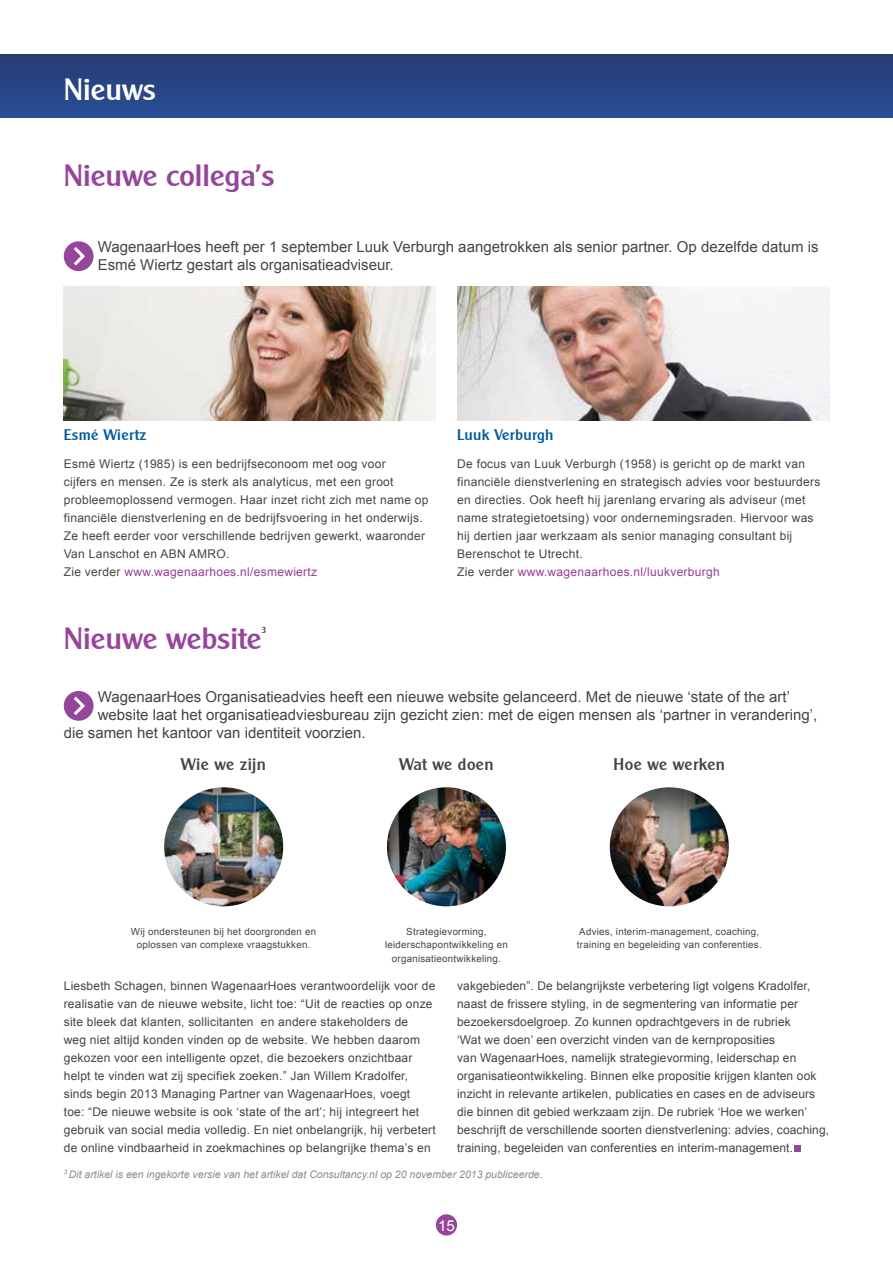
<style>
.page{position:relative;width:893px;height:1263px;background:#fff}
.page>*{position:absolute;margin:0;border:0;box-sizing:border-box;transform-origin:0 0}
.t1{font:500 30px "Cleargothic";color:#95459a}
.t2{font:500 30px "Cleargothic";color:#fff}
.t3{font:500 16.5px "Cleargothic";letter-spacing:.025em;color:#444}
.t4{font:15px/18px "Arial";color:#444}
.t5{font:500 15px "Cleargothic";letter-spacing:.025em;color:#005a9c}
.t6{font:15px "Arial";color:#fff}
.t7{font:12px/18px "Arial";letter-spacing:.02em;color:#444}
.t8{font:italic 10.5px "Arial";color:#8e8a8a}
.t9{font:9.75px/13.5px "Arial";letter-spacing:.025em;color:#444;text-align:center}
.t10{font:500 8.7px "Cleargothic";color:#444}
.s1{color:#963d96}
</style>
<div class="page">
<div style="left:436px;top:1214px;width:21px;height:21px;background:#95459a;border-radius:50%"></div>
<div style="left:0;top:54px;width:893px;height:64px;background:linear-gradient(to bottom,#283b74,#284e97)"></div>
<div style="left:794px;top:1145px;width:6px;height:7px;background:#95459a"></div>
<div style="left:64px;top:691px;width:30px;height:30px;background:#95459a;border-radius:50%"></div>
<svg style="left:74px;top:697px;width:11px;height:18px"></svg>
<img style="left:457px;top:286px;width:372px;height:134px">
<img style="left:64px;top:286px;width:372px;height:134px">
<div style="left:64px;top:241px;width:30px;height:30px;background:#95459a;border-radius:50%"></div>
<svg style="left:74px;top:247px;width:11px;height:18px"></svg>
<img style="left:164px;top:787px;width:119px;height:119px;border-radius:60px">
<img style="left:387px;top:787px;width:119px;height:119px;border-radius:60px">
<img style="left:610px;top:787px;width:119px;height:119px;border-radius:59px">
<h1 class="t2" style="left:64px;top:72px;width:94px">Nieuws</h1>
<h1 class="t1" style="left:64px;top:157px;width:212px">Nieuwe collega’s</h1>
<p class="t4" style="left:98px;top:238px;width:722px">WagenaarHoes heeft per 1 september Luuk Verburgh aangetrokken als senior partner. Op dezelfde datum is<br>Esmé Wiertz gestart als organisatieadviseur.</p>
<p class="t5" style="left:64px;top:426px;width:84px">Esmé Wiertz</p>
<p class="t7" style="left:64px;top:455px;width:366px">Esmé Wiertz (1985) is een bedrijfseconoom met oog voor<br>cijfers en mensen. Ze is sterk als analyticus, met een groot probleemoplossend vermogen. Haar inzet richt zich met name op financiële dienstverlening en de bedrijfsvoering in het onderwijs.<br>Ze heeft eerder voor verschillende bedrijven gewerkt, waaronder Van Lanschot en ABN AMRO.<br>Zie verder <span class="s1">www.wagenaarhoes.nl/esmewiertz</span></p>
<h1 class="t1" style="left:64px;top:620px;width:199px">Nieuwe website</h1>
<p class="t10" style="left:261px;top:625px;width:6px">3</p>
<p class="t5" style="left:457px;top:426px;width:98px">Luuk Verburgh</p>
<p class="t7" style="left:457px;top:455px;width:365px">De focus van Luuk Verburgh (1958) is gericht op de markt van financiële dienstverlening en strategisch advies voor bestuurders en directies. Ook heeft hij jarenlang ervaring als adviseur (met name strategietoetsing) voor ondernemingsraden. Hiervoor was hij dertien jaar werkzaam als senior managing consultant bij Berenschot te Utrecht.<br>Zie verder <span class="s1">www.wagenaarhoes.nl/luukverburgh</span></p>
<p class="t4" style="left:98px;top:688px;width:694px">WagenaarHoes Organisatieadvies heeft een nieuwe website gelanceerd. Met de nieuwe ‘state of the art’</p>
<p class="t4" style="left:98px;top:706px;width:721px">website laat het organisatieadviesbureau zijn gezicht zien: met de eigen mensen als ‘partner in verandering’,</p>
<p class="t4" style="left:64px;top:724px;width:303px">die samen het kantoor van identiteit voorzien.</p>
<h2 class="t3" style="left:181px;top:754px;width:86px">Wie we zijn</h2>
<h2 class="t3" style="left:399px;top:754px;width:96px">Wat we doen</h2>
<h2 class="t3" style="left:614px;top:754px;width:113px">Hoe we werken</h2>
<p class="t9" style="left:385px;top:925px;width:124px">Strategievorming, leiderschapontwikkeling en organisatieontwikkeling.</p>
<p class="t9" style="left:131px;top:925px;width:187px">Wij ondersteunen bij het doorgronden en oplossen van complexe vraagstukken.</p>
<p class="t9" style="left:577px;top:925px;width:186px;text-align:left">Advies, interim-management, coaching, training en begeleiding van conferenties.</p>
<p class="t7" style="left:64px;top:977px;width:373px">Liesbeth Schagen, binnen WagenaarHoes verantwoordelijk voor de realisatie van de nieuwe website, licht toe: “Uit de reacties op onze site bleek dat klanten, sollicitanten en andere stakeholders de<br>weg niet altijd konden vinden op de website. We hebben daarom gekozen voor een intelligente opzet, die bezoekers onzichtbaar helpt te vinden wat zij specifiek zoeken.” Jan Willem Kradolfer, sinds begin 2013 Managing Partner van WagenaarHoes, voegt<br>toe: “De nieuwe website is ook ‘state of the art’; hij integreert het gebruik van social media volledig. En niet onbelangrijk, hij verbetert de online vindbaarheid in zoekmachines op belangrijke thema’s en</p>
<p class="t7" style="left:457px;top:977px;width:373px">vakgebieden”. De belangrijkste verbetering ligt volgens Kradolfer, naast de frissere styling, in de segmentering van informatie per bezoekersdoelgroep. Zo kunnen opdrachtgevers in de rubriek<br>‘Wat we doen’ een overzicht vinden van de kernproposities<br>van WagenaarHoes, namelijk strategievorming, leiderschap en organisatieontwikkeling. Binnen elke propositie krijgen klanten ook inzicht in relevante artikelen, publicaties en cases en de adviseurs die binnen dit gebied werkzaam zijn. De rubriek ‘Hoe we werken’ beschrijft de verschillende soorten dienstverlening: advies, coaching, training, begeleiden van conferenties en interim-management.</p>
<p class="t8" style="left:64px;top:1167px;width:480px"><sup>3</sup> Dit artikel is een ingekorte versie van het artikel dat Consultancy.nl op 20 november 2013 publiceerde.</p>
<p class="t6" style="left:438px;top:1215px;width:18px">15</p>
</div>
